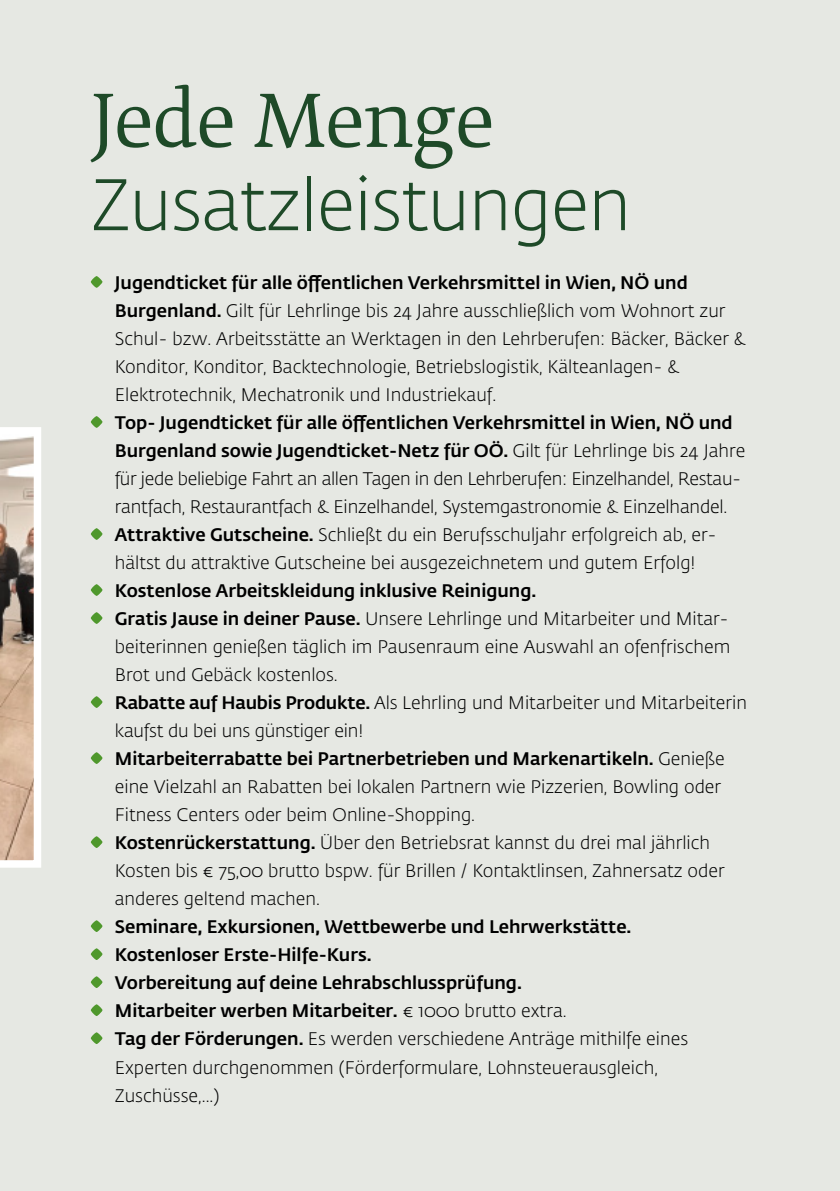
<style>
.page{position:relative;width:840px;height:1191px;background:#fff}
.page>*{position:absolute;margin:0;border:0;box-sizing:border-box;transform-origin:0 0}
.t1{font:300 72px "Fedra Sans Pro";letter-spacing:-.01em;color:#22522e}
.t2{font:72px "Fedra Serif B Pro";letter-spacing:-.01em;color:#22522e}
.t3{font:300 18px/28px "Fedra Sans Pro";color:#000}
.t4{font:500 18px/28px "Fedra Sans Pro";color:#000}
.s1{font-weight:500}
.s2{font-weight:300}
</style>
<div class="page">
<div style="left:0;top:0;width:839px;height:1191px;background:#e6e8e3"></div>
<svg style="left:0;top:427px;width:41px;height:441px"></svg>
<svg style="left:91px;top:276px;width:11px;height:12px"></svg>
<svg style="left:91px;top:416px;width:11px;height:12px"></svg>
<svg style="left:91px;top:528px;width:11px;height:12px"></svg>
<svg style="left:91px;top:584px;width:11px;height:12px"></svg>
<svg style="left:91px;top:612px;width:11px;height:12px"></svg>
<svg style="left:91px;top:696px;width:11px;height:12px"></svg>
<svg style="left:91px;top:752px;width:11px;height:12px"></svg>
<svg style="left:91px;top:836px;width:11px;height:12px"></svg>
<svg style="left:91px;top:920px;width:11px;height:12px"></svg>
<svg style="left:91px;top:948px;width:11px;height:12px"></svg>
<svg style="left:91px;top:976px;width:11px;height:12px"></svg>
<svg style="left:91px;top:1004px;width:11px;height:12px"></svg>
<svg style="left:91px;top:1032px;width:11px;height:12px"></svg>
<h1 class="t2" style="left:91px;top:80px;width:404px">Jede Menge</h1>
<h1 class="t1" style="left:91px;top:157px;width:541px">Zusatzleistungen</h1>
<p class="t3" style="left:115px;top:268px;width:632px"><span class="s1">Jugendticket für alle öffentlichen Verkehrsmittel in Wien, NÖ und Burgenland.</span> Gilt für Lehrlinge bis 24 Jahre ausschließlich vom Wohnort zur Schul- bzw. Arbeitsstätte an Werktagen in den Lehrberufen: Bäcker, Bäcker &amp; Konditor, Konditor, Backtechnologie, Betriebslogistik, Kälteanlagen- &amp; Elektrotechnik, Mechatronik und Industriekauf.</p>
<p class="t3" style="left:115px;top:408px;width:631px"><span class="s1">Top- Jugendticket für alle öffentlichen Verkehrsmittel in Wien, NÖ und Burgenland sowie Jugendticket-Netz für OÖ.</span> Gilt für Lehrlinge bis 24 Jahre für jede beliebige Fahrt an allen Tagen in den Lehrberufen: Einzelhandel, Restau&shy;rantfach, Restaurantfach &amp; Einzelhandel, Systemgastronomie &amp; Einzelhandel.<br><span class="s1">Attraktive Gutscheine.</span> Schließt du ein Berufsschuljahr erfolgreich ab, er&shy;hältst du attraktive Gutscheine bei ausgezeichnetem und gutem Erfolg!</p>
<p class="t3" style="left:115px;top:576px;width:633px"><span class="s1">Kostenlose Arbeitskleidung inklusive Reinigung.<br>Gratis Jause in deiner Pause.</span> Unsere Lehrlinge und Mitarbeiter und Mitar&shy;beiterinnen genießen täglich im Pausenraum eine Auswahl an ofenfrischem Brot und Gebäck kostenlos.<br><span class="s1">Rabatte auf Haubis Produkte.</span> Als Lehrling und Mitarbeiter und Mitarbeiterin kaufst du bei uns günstiger ein!<br><span class="s1">Mitarbeiterrabatte bei Partnerbetrieben und Markenartikeln.</span> Genieße eine Vielzahl an Rabatten bei lokalen Partnern wie Pizzerien, Bowling oder Fitness Centers oder beim Online-Shopping.<br><span class="s1">Kostenrückerstattung.</span> Über den Betriebsrat kannst du drei mal jährlich Kosten bis € 75,00 brutto bspw. für Brillen / Kontaktlinsen, Zahnersatz oder anderes geltend machen.</p>
<p class="t4" style="left:115px;top:912px;width:574px">Seminare, Exkursionen, Wettbewerbe und Lehrwerkstätte.<br>Kostenloser Erste-Hilfe-Kurs.<br>Vorbereitung auf deine Lehrabschlussprüfung.<br>Mitarbeiter werben Mitarbeiter. <span class="s2">€ 1000 brutto extra.<br></span>Tag der Förderungen. <span class="s2">Es werden verschiedene Anträge mithilfe eines Experten durchgenommen (Förderformulare, Lohnsteuerausgleich, Zuschüsse,...)</span></p>
</div>
